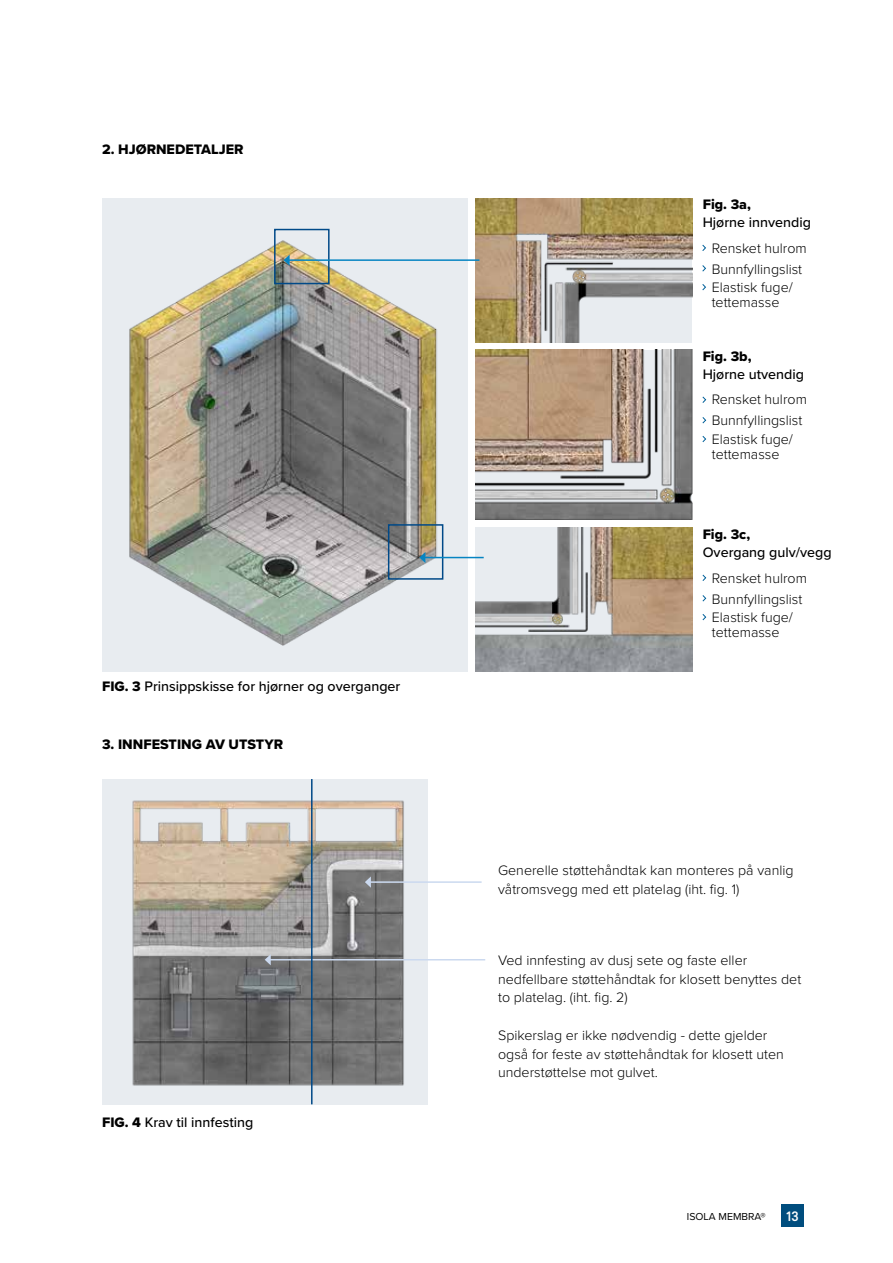
<style>
.page{position:relative;width:893px;height:1263px;background:#fff}
.page>*{position:absolute;margin:0;border:0;box-sizing:border-box;transform-origin:0 0}
.t1{font:300 14.25px/18.8px "Proxima Nova";color:#000}
.t2{font:500 14.25px "Proxima Nova";color:#000}
.t3{font:14.25px "Proxima Nova Extrabld";color:#000}
.t4{font:500 12.75px "Sailec";color:#fff}
.t5{font:10.5px "Proxima Nova";color:#000}
.s1{font-family:"Proxima Nova Extrabld";font-weight:400}
</style>
<div class="page">
<div style="left:781px;top:1204px;width:23px;height:23px;background:#004d7e"></div>
<div style="left:102px;top:779px;width:325px;height:325px;background:#e8ecf0"></div>
<div style="left:102px;top:198px;width:366px;height:474px;background:#e8ecf0"></div>
<img style="left:129px;top:237px;width:357px;height:409px">
<img style="left:476px;top:528px;width:216px;height:144px">
<img style="left:476px;top:198px;width:216px;height:144px">
<img style="left:476px;top:350px;width:216px;height:169px">
<img style="left:132px;top:800px;width:281px;height:286px">
<div style="left:274px;top:229px;width:56px;height:55px;border:2px solid #004988"></div>
<div style="left:388px;top:524px;width:55px;height:56px;border:2px solid #004988"></div>
<hr style="left:425px;top:557px;width:59px;height:1px;background:#0684c2">
<svg style="left:419px;top:552px;width:6px;height:11px"></svg>
<hr style="left:270px;top:959px;width:215px;height:1px;background:#cbd9ef">
<svg style="left:265px;top:954px;width:6px;height:11px"></svg>
<hr style="left:289px;top:259px;width:190px;height:2px;background:#0684c2">
<svg style="left:284px;top:254px;width:6px;height:12px"></svg>
<hr style="left:370px;top:881px;width:112px;height:2px;background:#cbd9ef">
<svg style="left:365px;top:876px;width:6px;height:12px"></svg>
<hr style="left:311px;top:779px;width:2px;height:325px;background:#004988">
<svg style="left:702px;top:244px;width:4px;height:7px"></svg>
<svg style="left:702px;top:396px;width:5px;height:7px"></svg>
<svg style="left:702px;top:574px;width:5px;height:7px"></svg>
<svg style="left:702px;top:265px;width:4px;height:7px"></svg>
<svg style="left:702px;top:417px;width:5px;height:7px"></svg>
<svg style="left:702px;top:595px;width:5px;height:7px"></svg>
<svg style="left:702px;top:284px;width:4px;height:7px"></svg>
<svg style="left:702px;top:436px;width:5px;height:7px"></svg>
<svg style="left:702px;top:614px;width:5px;height:7px"></svg>
<p class="t3" style="left:102px;top:138px;width:143px">2. HJØRNEDETALJER</p>
<p class="t2" style="left:102px;top:676px;width:300px"><span class="s1">FIG. 3</span> Prinsippskisse for hjørner og overganger</p>
<p class="t3" style="left:102px;top:733px;width:183px">3. INNFESTING AV UTSTYR</p>
<p class="t2" style="left:102px;top:1112px;width:153px"><span class="s1">FIG. 4</span> Krav til innfesting</p>
<p class="t3" style="left:703px;top:194px;width:50px">Fig. 3a,</p>
<p class="t2" style="left:703px;top:212px;width:110px">Hjørne innvendig</p>
<p class="t1" style="left:712px;top:237px;width:97px;line-height:21px">Rensket hulrom<br>Bunnfyllingslist</p>
<p class="t1" style="left:712px;top:279px;width:83px;line-height:15px">Elastisk fuge/ tettemasse</p>
<p class="t3" style="left:703px;top:346px;width:50px">Fig. 3b,</p>
<p class="t2" style="left:703px;top:364px;width:103px">Hjørne utvendig</p>
<p class="t1" style="left:712px;top:388px;width:97px;line-height:21px">Rensket hulrom<br>Bunnfyllingslist</p>
<p class="t1" style="left:712px;top:431px;width:83px;line-height:15px">Elastisk fuge/ tettemasse</p>
<p class="t3" style="left:703px;top:523px;width:49px">Fig. 3c,</p>
<p class="t2" style="left:703px;top:541px;width:130px">Overgang gulv/vegg</p>
<p class="t1" style="left:712px;top:566px;width:97px;line-height:21px">Rensket hulrom<br>Bunnfyllingslist</p>
<p class="t1" style="left:712px;top:609px;width:83px;line-height:15px">Elastisk fuge/ tettemasse</p>
<p class="t1" style="left:498px;top:860px;width:297px">Generelle støttehåndtak kan monteres på vanlig våtromsvegg med ett platelag (iht. fig. 1)</p>
<p class="t1" style="left:498px;top:950px;width:305px">Ved innfesting av dusj sete og faste eller nedfellbare støttehåndtak for klosett benyttes det to platelag. (iht. fig. 2)</p>
<p class="t1" style="left:498px;top:1025px;width:287px">Spikerslag er ikke nødvendig - dette gjelder også for feste av støttehåndtak for klosett uten understøttelse mot gulvet.</p>
<p class="t5" style="left:687px;top:1208px;width:80px">ISOLA MEMBRA®</p>
<p class="t4" style="left:787px;top:1207px;width:14px">13</p>
</div>
